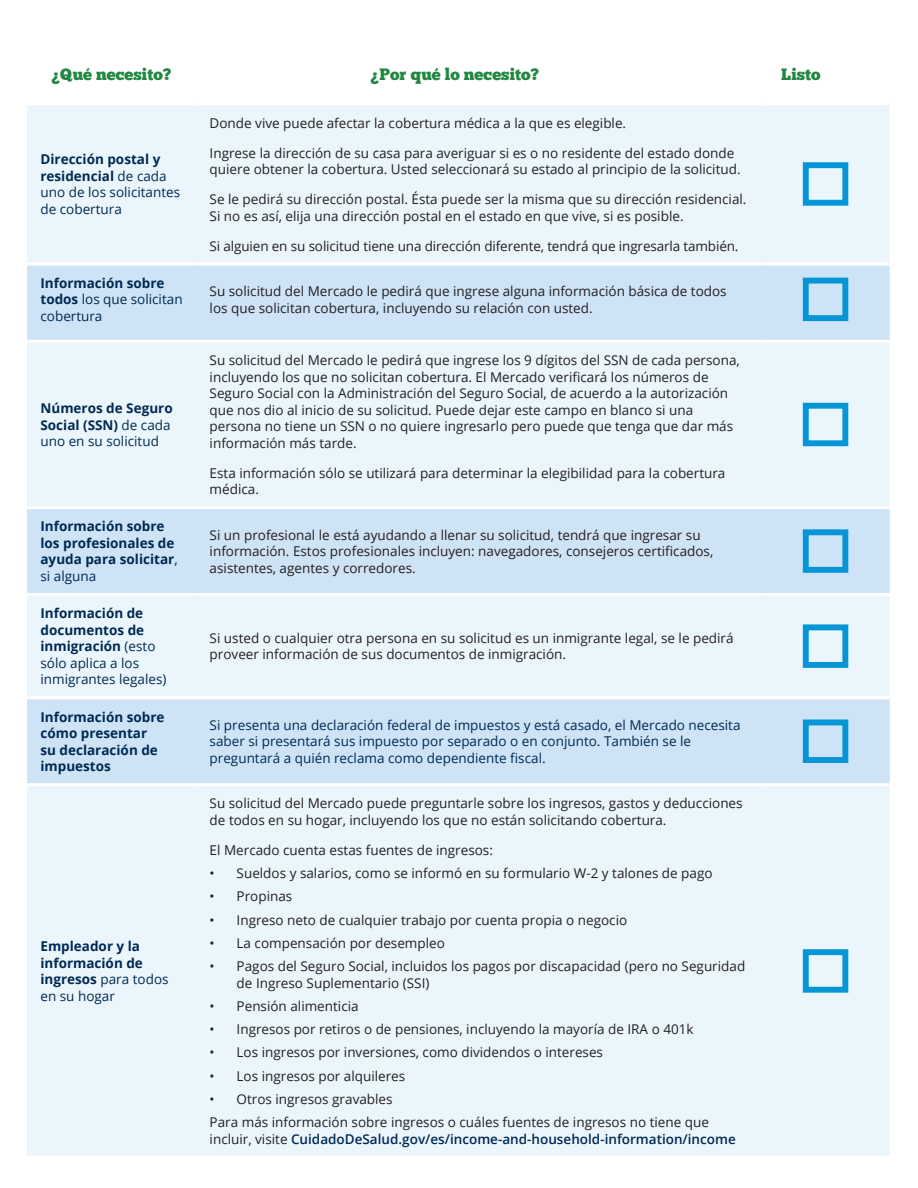
<style>
.page{position:relative;width:918px;height:1188px;background:#fff}
.page>*{position:absolute;margin:0;border:0;box-sizing:border-box;transform-origin:0 0}
.text_no_indent{font:16.5px "Chunk Five";color:#218741}
.text_no_indent-2{font:13.5px/16.5px "Open Sans";color:#231f20}
.ROW_HEADER{font:700 13.5px/16.5px "Open Sans";color:#002953}
.ROW_HEADER-2{font:13.5px/16.5px "Open Sans";color:#002953}
.text_no_indent-3{font:13.5px/16.5px "Open Sans";color:#002953}
.s1{font-weight:700}
.s2{font-weight:400}
.s3{font-weight:600;color:#002953}
</style>
<div class="page">
<div style="left:27px;top:105px;width:863px;height:1051px;background:#ebf6fc"></div>
<svg style="left:27px;top:266px;width:863px;height:517px;background:#ddecf8"></svg>
<hr style="left:27px;top:263px;width:169px;height:3px;background:#fff">
<hr style="left:196px;top:263px;width:565px;height:3px;background:#fff">
<hr style="left:761px;top:263px;width:129px;height:3px;background:#fff">
<hr style="left:27px;top:340px;width:169px;height:3px;background:#fff">
<hr style="left:196px;top:340px;width:565px;height:3px;background:#fff">
<hr style="left:761px;top:340px;width:129px;height:3px;background:#fff">
<hr style="left:27px;top:506px;width:169px;height:3px;background:#fff">
<hr style="left:196px;top:506px;width:565px;height:3px;background:#fff">
<hr style="left:761px;top:506px;width:129px;height:3px;background:#fff">
<hr style="left:27px;top:593px;width:169px;height:3px;background:#fff">
<hr style="left:196px;top:593px;width:565px;height:3px;background:#fff">
<hr style="left:761px;top:593px;width:129px;height:3px;background:#fff">
<hr style="left:27px;top:696px;width:169px;height:3px;background:#fff">
<hr style="left:196px;top:696px;width:565px;height:3px;background:#fff">
<hr style="left:761px;top:696px;width:129px;height:3px;background:#fff">
<hr style="left:27px;top:783px;width:169px;height:3px;background:#fff">
<hr style="left:196px;top:783px;width:565px;height:3px;background:#fff">
<hr style="left:761px;top:783px;width:129px;height:3px;background:#fff">
<div style="left:803px;top:162px;width:45px;height:44px;border:6px solid #0696d7"></div>
<div style="left:803px;top:278px;width:45px;height:43px;border:6px solid #0696d7"></div>
<div style="left:803px;top:403px;width:45px;height:43px;border:6px solid #0696d7"></div>
<div style="left:803px;top:529px;width:45px;height:44px;border:6px solid #0696d7"></div>
<div style="left:803px;top:624px;width:45px;height:44px;border:6px solid #0696d7"></div>
<div style="left:803px;top:720px;width:45px;height:43px;border:6px solid #0696d7"></div>
<div style="left:803px;top:949px;width:45px;height:44px;border:6px solid #0696d7"></div>
<p class="text_no_indent" style="left:52px;top:65px;width:121px">¿Qué necesito?</p>
<p class="text_no_indent" style="left:371px;top:65px;width:170px">¿Por qué lo necesito?</p>
<p class="text_no_indent" style="left:781px;top:65px;width:41px">Listo</p>
<p class="ROW_HEADER-2" style="left:40px;top:151px;width:141px"><span class="s1">Dirección postal y residencial</span> de cada uno de los solicitantes de cobertura</p>
<p class="text_no_indent-2" style="left:210px;top:114px;width:418px">Donde vive puede afectar la cobertura médica a la que es elegible.</p>
<p class="text_no_indent-2" style="left:210px;top:144px;width:533px">Ingrese la dirección de su casa para averiguar si es o no residente del estado donde quiere obtener la cobertura. Usted seleccionará su estado al principio de la solicitud.</p>
<p class="text_no_indent-2" style="left:210px;top:191px;width:538px">Se le pedirá su dirección postal. Ésta puede ser la misma que su dirección residencial.<br>Si no es así, elija una dirección postal en el estado en que vive, si es posible.</p>
<p class="text_no_indent-2" style="left:210px;top:237px;width:530px">Si alguien en su solicitud tiene una dirección diferente, tendrá que ingresarla también.</p>
<p class="ROW_HEADER-2" style="left:40px;top:275px;width:144px"><span class="s1">Información sobre todos</span> los que solicitan cobertura</p>
<p class="text_no_indent-2" style="left:210px;top:283px;width:519px">Su solicitud del Mercado le pedirá que ingrese alguna información básica de todos los que solicitan cobertura, incluyendo su relación con usted.</p>
<p class="ROW_HEADER" style="left:40px;top:400px;width:134px">Números de Seguro<br>Social (SSN) <span class="s2">de cada uno en su solicitud</span></p>
<p class="text_no_indent-2" style="left:210px;top:352px;width:532px">Su solicitud del Mercado le pedirá que ingrese los 9 dígitos del SSN de cada persona, incluyendo los que no solicitan cobertura. El Mercado verificará los números de Seguro Social con la Administración del Seguro Social, de acuerdo a la autorización que nos dio al inicio de su solicitud. Puede dejar este campo en blanco si una persona no tiene un SSN o no quiere ingresarlo pero puede que tenga que dar más información más tarde.</p>
<p class="text_no_indent-2" style="left:210px;top:464px;width:517px">Esta información sólo se utilizará para determinar la elegibilidad para la cobertura médica.</p>
<p class="ROW_HEADER" style="left:40px;top:518px;width:139px">Información sobre los profesionales de ayuda para solicitar<span class="s2">, si alguna</span></p>
<p class="text_no_indent-2" style="left:210px;top:526px;width:505px">Si un profesional le está ayudando a llenar su solicitud, tendrá que ingresar su información. Estos profesionales incluyen: navegadores, consejeros certificados, asistentes, agentes y corredores.</p>
<p class="ROW_HEADER-2" style="left:40px;top:605px;width:127px"><span class="s1">Información de documentos de inmigración</span> (esto sólo aplica a los inmigrantes legales)</p>
<p class="text_no_indent-2" style="left:210px;top:629px;width:526px">Si usted o cualquier otra persona en su solicitud es un inmigrante legal, se le pedirá proveer información de sus documentos de inmigración.</p>
<p class="ROW_HEADER" style="left:40px;top:708px;width:125px">Información sobre cómo presentar su declaración de impuestos</p>
<p class="text_no_indent-3" style="left:210px;top:716px;width:532px">Si presenta una declaración federal de impuestos y está casado, el Mercado necesita saber si presentará sus impuesto por separado o en conjunto. También se le preguntará a quién reclama como dependiente fiscal.</p>
<p class="ROW_HEADER" style="left:40px;top:938px;width:130px">Empleador y la información de ingresos <span class="s2">para todos en su hogar</span></p>
<p class="text_no_indent-2" style="left:210px;top:795px;width:535px">Su solicitud del Mercado puede preguntarle sobre los ingresos, gastos y deducciones de todos en su hogar, incluyendo los que no están solicitando cobertura.</p>
<p class="text_no_indent-2" style="left:210px;top:841px;width:285px">El Mercado cuenta estas fuentes de ingresos:</p>
<p class="text_no_indent-2" style="left:210px;top:865px;width:505px">• Sueldos y salarios, como se informó en su formulario W-2 y talones de pago</p>
<p class="text_no_indent-2" style="left:210px;top:888px;width:84px">• Propinas</p>
<p class="text_no_indent-2" style="left:210px;top:911px;width:419px">• Ingreso neto de cualquier trabajo por cuenta propia o negocio</p>
<p class="text_no_indent-2" style="left:210px;top:934px;width:237px">• La compensación por desempleo</p>
<p class="text_no_indent-2" style="left:237px;top:958px;width:510px;text-indent:-27px">• Pagos del Seguro Social, incluidos los pagos por discapacidad (pero no Seguridad de Ingreso Suplementario (SSI)</p>
<p class="text_no_indent-2" style="left:210px;top:997px;width:151px">• Pensión alimenticia</p>
<p class="text_no_indent-2" style="left:210px;top:1021px;width:485px">• Ingresos por retiros o de pensiones, incluyendo la mayoría de IRA o 401k</p>
<p class="text_no_indent-2" style="left:210px;top:1044px;width:395px">• Los ingresos por inversiones, como dividendos o intereses</p>
<p class="text_no_indent-2" style="left:210px;top:1067px;width:197px">• Los ingresos por alquileres</p>
<p class="text_no_indent-2" style="left:210px;top:1090px;width:185px">• Otros ingresos gravables</p>
<p class="text_no_indent-2" style="left:210px;top:1114px;width:528px">Para más información sobre ingresos o cuáles fuentes de ingresos no tiene que incluir, visite <span class="s3">CuidadoDeSalud.gov/es/income-and-household-information/income</span></p>
</div>
